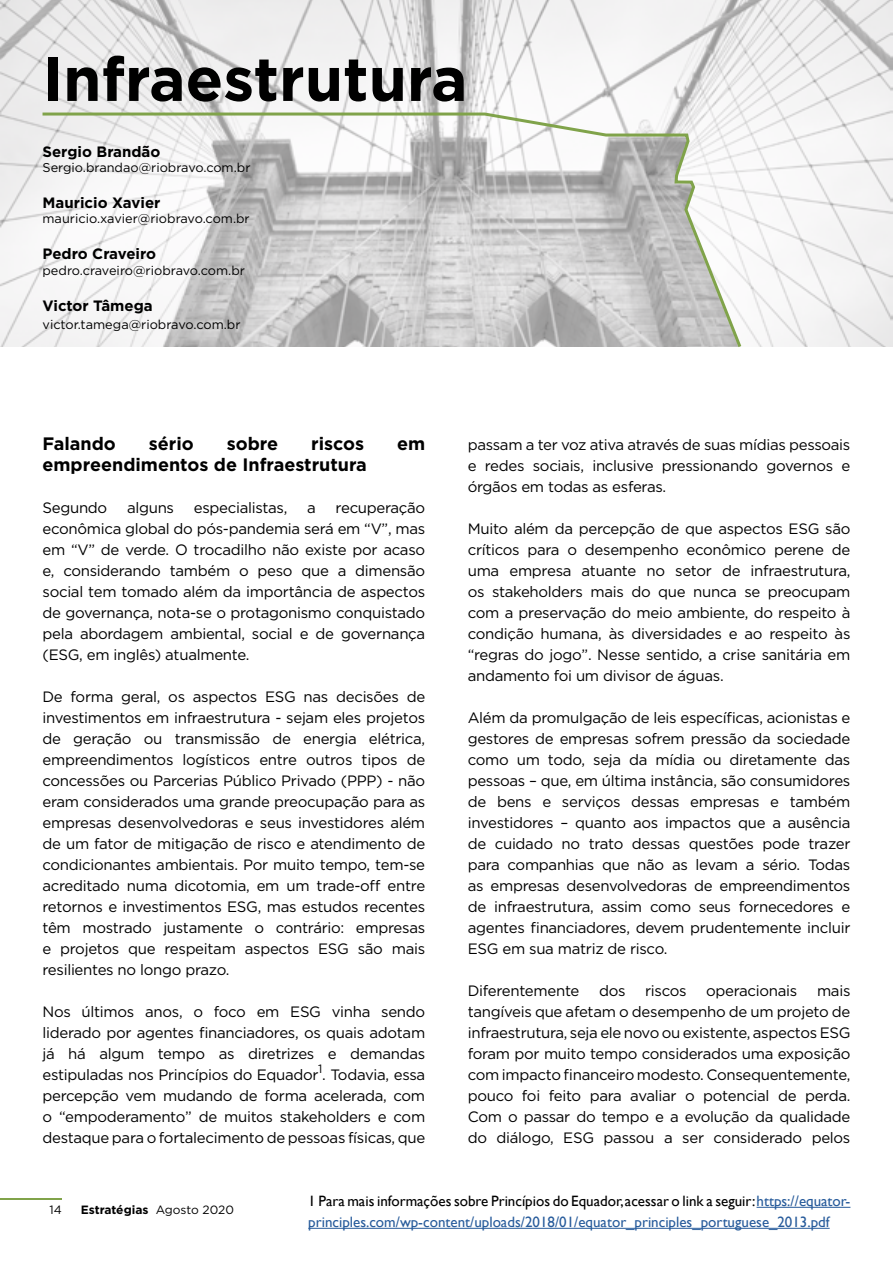
<style>
.page{position:relative;width:893px;height:1263px;background:#fff}
.page>*{position:absolute;margin:0;border:0;box-sizing:border-box;transform-origin:0 0}
.t1{font:700 61.5px "Gotham";color:#000}
.t2{font:700 18px "Gotham";color:#000}
.t3{font:700 17.1px "Gotham";letter-spacing:-.01em;color:#000}
.t4{font:15px/21px "Gotham";letter-spacing:-.02em;color:#000;text-align:justify}
.t5{font:15px/21px "Gill Sans";color:#275b9b}
.t6{font:700 15px "Gotham";color:#000}
.t7{font:12.75px "Gotham";color:#000}
.t8{font:700 12px "Gotham";color:#000}
.t9{font:12px "Gotham";color:#000}
.s1{font-weight:400}
.s2{color:#000}
</style>
<div class="page">
<hr style="left:0;top:1198px;width:62px;height:1px;background:#80a34a">
<img style="left:0;top:0;width:893px;height:347px">
<svg style="left:40px;top:111px;width:704px;height:236px"></svg>
<hr style="left:756px;top:1207px;width:94px;height:1px;background:#275b9b">
<hr style="left:308px;top:1228px;width:522px;height:1px;background:#275b9b">
<h1 class="t1" style="left:43px;top:38px;width:426px">Infraestrutura</h1>
<p class="t3" style="left:43px;top:59px;width:86px">Rio Bravo</p>
<p class="t6" style="left:43px;top:141px;width:119px">Sergio Brandão</p>
<p class="t7" style="left:43px;top:159px;width:210px">Sergio.brandao@riobravo.com.br</p>
<p class="t6" style="left:43px;top:193px;width:120px">Mauricio Xavier</p>
<p class="t7" style="left:43px;top:210px;width:209px">mauricio.xavier@riobravo.com.br</p>
<p class="t6" style="left:43px;top:244px;width:115px">Pedro Craveiro</p>
<p class="t7" style="left:43px;top:262px;width:204px">pedro.craveiro@riobravo.com.br</p>
<p class="t6" style="left:43px;top:295px;width:112px">Victor Tâmega</p>
<p class="t7" style="left:43px;top:316px;width:200px">victor.tamega@riobravo.com.br</p>
<p class="t2" style="left:43px;top:432px;width:75px">Falando</p>
<p class="t2" style="left:149px;top:432px;width:46px">sério</p>
<p class="t2" style="left:227px;top:432px;width:53px">sobre</p>
<p class="t2" style="left:311px;top:432px;width:54px">riscos</p>
<p class="t2" style="left:397px;top:432px;width:30px">em</p>
<p class="t2" style="left:43px;top:453px;width:326px">empreendimentos de Infraestrutura</p>
<p class="t4" style="left:43px;top:497px;width:66px">Segundo</p>
<p class="t4" style="left:127px;top:497px;width:49px">alguns</p>
<p class="t4" style="left:194px;top:497px;width:95px">especialistas,</p>
<p class="t4" style="left:307px;top:497px;width:10px">a</p>
<p class="t4" style="left:43px;top:497px;width:384px;text-indent:293px">recuperação econômica global do pós-pandemia será em “V”, mas em “V” de verde. O trocadilho não existe por acaso e, considerando também o peso que a dimensão social tem tomado além da importância de aspectos de governança, nota-se o protagonismo conquistado pela abordagem ambiental, social e de governança (ESG, em inglês) atualmente.</p>
<p class="t4" style="left:43px;top:686px;width:384px">De forma geral, os aspectos ESG nas decisões de investimentos em infraestrutura - sejam eles projetos de geração ou transmissão de energia elétrica, empreendimentos logísticos entre outros tipos de concessões ou Parcerias Público Privado (PPP) - não eram considerados uma grande preocupação para as empresas desenvolvedoras e seus investidores além de um fator de mitigação de risco e atendimento de condicionantes ambientais. Por muito tempo, tem-se acreditado numa dicotomia, em um trade-off entre retornos e investimentos ESG, mas estudos recentes têm mostrado justamente o contrário: empresas e projetos que respeitam aspectos ESG são mais resilientes no longo prazo.</p>
<p class="t4" style="left:43px;top:1001px;width:384px">Nos últimos anos, o foco em ESG vinha sendo liderado por agentes financiadores, os quais adotam já há algum tempo as diretrizes e demandas estipuladas nos Princípios do Equador . Todavia, essa</p>
<p class="t9" style="left:318px;top:1061px;width:6px">1</p>
<p class="t4" style="left:43px;top:1085px;width:384px">percepção vem mudando de forma acelerada, com o “empoderamento” de muitos stakeholders e com destaque para o fortalecimento de pessoas físicas, que</p>
<p class="t4" style="left:468px;top:434px;width:384px">passam a ter voz ativa através de suas mídias pessoais e redes sociais, inclusive pressionando governos e órgãos em todas as esferas.</p>
<p class="t4" style="left:468px;top:518px;width:384px">Muito além da percepção de que aspectos ESG são críticos para o desempenho econômico perene de uma empresa atuante no setor de infraestrutura, os stakeholders mais do que nunca se preocupam com a preservação do meio ambiente, do respeito à condição humana, às diversidades e ao respeito às “regras do jogo”. Nesse sentido, a crise sanitária em andamento foi um divisor de águas.</p>
<p class="t4" style="left:468px;top:707px;width:384px">Além da promulgação de leis específicas, acionistas e gestores de empresas sofrem pressão da sociedade como um todo, seja da mídia ou diretamente das pessoas – que, em última instância, são consumidores de bens e serviços dessas empresas e também investidores – quanto aos impactos que a ausência de cuidado no trato dessas questões pode trazer para companhias que não as levam a sério. Todas as empresas desenvolvedoras de empreendimentos de infraestrutura, assim como seus fornecedores e agentes financiadores, devem prudentemente incluir ESG em sua matriz de risco.</p>
<p class="t4" style="left:468px;top:980px;width:113px">Diferentemente</p>
<p class="t4" style="left:599px;top:980px;width:28px">dos</p>
<p class="t4" style="left:645px;top:980px;width:43px">riscos</p>
<p class="t4" style="left:706px;top:980px;width:93px">operacionais</p>
<p class="t4" style="left:468px;top:980px;width:384px;text-indent:349px">mais tangíveis que afetam o desempenho de um projeto de infraestrutura, seja ele novo ou existente, aspectos ESG foram por muito tempo considerados uma exposição com impacto financeiro modesto. Consequentemente, pouco foi feito para avaliar o potencial de perda.<br>Com o passar do tempo e a evolução da qualidade do diálogo, ESG passou a ser considerado pelos</p>
<p class="t9" style="left:50px;top:1202px;width:14px">14</p>
<p class="t8" style="left:81px;top:1202px;width:155px">Estratégias <span class="s1">Agosto 2020</span></p>
<p class="t5" style="left:308px;top:1191px;width:544px"><span class="s2">1 Para mais informações sobre Princípios do Equador, acessar o link a seguir:</span> https://equator&shy;principles.com/wp-content/uploads/2018/01/equator_principles_portuguese_2013.pdf</p>
</div>
